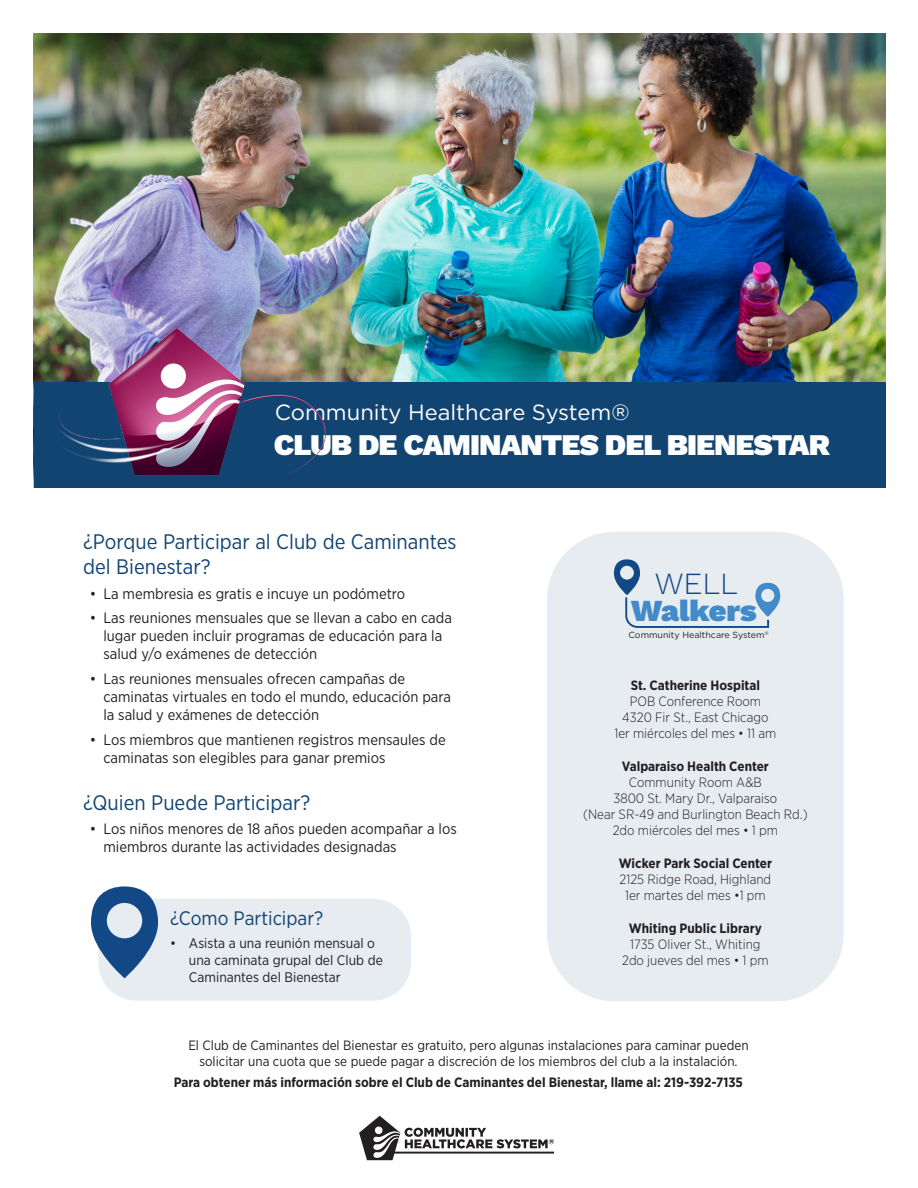
<style>
.page{position:relative;width:918px;height:1188px;background:#fff}
.page>*{position:absolute;margin:0;border:0;box-sizing:border-box;transform-origin:0 0}
.t1{font:300 30.75px "Work Sans";color:#124886}
.t2{font:900 30.6px "Work Sans";color:#428ac9}
.t3{font:900 30px "Work Sans";letter-spacing:-.03em;color:#fff}
.t4{font:21.9px "Gotham HTF";color:#fff}
.t5{font:21px/25.2px "Gotham Narrow";color:#124472}
.t6{font:19.5px "Gotham Narrow";color:#124472}
.t7{font:15px/18px "Gotham Narrow";color:#231f20}
.t8{font:13.95px/16.6px "Gotham Narrow";color:#231f20}
.t9{font:300 13.5px/16.2px "Gotham Narrow";color:#231f20;text-align:center}
.t10{font:700 13.5px "Gotham Narrow";color:#231f20}
.t11{font:13.5px "Gotham Narrow";color:#231f20}
.t12{font:8.85px "Gotham HTF";color:#231f20}
</style>
<div class="page">
<img style="left:34px;top:34px;width:851px;height:348px">
<div style="left:547px;top:532px;width:297px;height:469px;background:#e7ecf1;border-radius:68px"></div>
<svg style="left:359px;top:1116px;width:195px;height:44px"></svg>
<div style="left:99px;top:899px;width:312px;height:102px;background:#e7ecf1;border-radius:37px"></div>
<svg style="left:91px;top:886px;width:67px;height:92px"></svg>
<div style="left:34px;top:382px;width:851px;height:105px;background:#124472"></div>
<img style="left:50px;top:312px;width:282px;height:176px">
<svg style="left:614px;top:559px;width:166px;height:69px"></svg>
<p class="t4" style="left:275px;top:400px;width:356px">Community Healthcare System®</p>
<p class="t3" style="left:274px;top:428px;width:557px">CLUB DE CAMINANTES DEL BIENESTAR</p>
<p class="t5" style="left:83px;top:528px;width:375px">¿Porque Participar al Club de Caminantes del Bienestar?</p>
<p class="t7" style="left:90px;top:584px;width:317px">• La membresia es gratis e incuye un podómetro</p>
<p class="t7" style="left:103px;top:609px;width:350px;text-indent:-14px">• Las reuniones mensuales que se llevan a cabo en cada lugar pueden incluir programas de educación para la salud y/o exámenes de detección</p>
<p class="t7" style="left:103px;top:669px;width:349px;text-indent:-14px">• Las reuniones mensuales ofrecen campañas de caminatas virtuales en todo el mundo, educación para la salud y exámenes de detección</p>
<p class="t7" style="left:103px;top:730px;width:344px;text-indent:-14px">• Los miembros que mantienen registros mensaules de caminatas son elegibles para ganar premios</p>
<p class="t5" style="left:83px;top:789px;width:229px">¿Quien Puede Participar?</p>
<p class="t7" style="left:103px;top:820px;width:355px;text-indent:-14px">• Los niños menores de 18 años pueden acompañar a los miembros durante las actividades designadas</p>
<p class="t6" style="left:170px;top:907px;width:155px">¿Como Participar?</p>
<p class="t8" style="left:189px;top:935px;width:195px;text-indent:-19px">• Asista a una reunión mensual o una caminata grupal del Club de<br>Caminantes del Bienestar</p>
<p class="t1" style="left:655px;top:565px;width:84px">WELL</p>
<p class="t2" style="left:631px;top:593px;width:127px">Walkers</p>
<p class="t12" style="left:628px;top:629px;width:142px">Community Healthcare System<sup>®</sup></p>
<p class="t10" style="left:631px;top:676px;width:131px">St. Catherine Hospital</p>
<p class="t9" style="left:630px;top:693px;width:133px">POB Conference Room</p>
<p class="t9" style="left:622px;top:709px;width:148px">4320 Fir St., East Chicago</p>
<p class="t9" style="left:614px;top:725px;width:163px">1er miércoles del mes • 11 am</p>
<p class="t10" style="left:622px;top:757px;width:149px">Valparaiso Health Center</p>
<p class="t9" style="left:614px;top:774px;width:165px">Community Room A&amp;B<br>3800 St. Mary Dr., Valparaiso</p>
<p class="t9" style="left:583px;top:806px;width:226px">(Near SR-49 and Burlington Beach Rd.)</p>
<p class="t9" style="left:613px;top:822px;width:167px">2do miércoles del mes • 1 pm</p>
<p class="t10" style="left:619px;top:854px;width:155px">Wicker Park Social Center</p>
<p class="t9" style="left:620px;top:871px;width:153px">2125 Ridge Road, Highland</p>
<p class="t9" style="left:625px;top:887px;width:142px">1er martes del mes •1 pm</p>
<p class="t10" style="left:629px;top:919px;width:135px">Whiting Public Library</p>
<p class="t9" style="left:630px;top:936px;width:132px">1735 Oliver St., Whiting</p>
<p class="t9" style="left:622px;top:952px;width:148px">2do jueves del mes • 1 pm</p>
<p class="t11" style="left:188px;top:1037px;width:562px">El Club de Caminantes del Bienestar es gratuito, pero algunas instalaciones para caminar pueden</p>
<p class="t11" style="left:199px;top:1053px;width:540px">solicitar una cuota que se puede pagar a discreción de los miembros del club a la instalación.</p>
<p class="t10" style="left:174px;top:1074px;width:571px">Para obtener más información sobre el Club de Caminantes del Bienestar, llame al: 219-392-7135</p>
</div>
